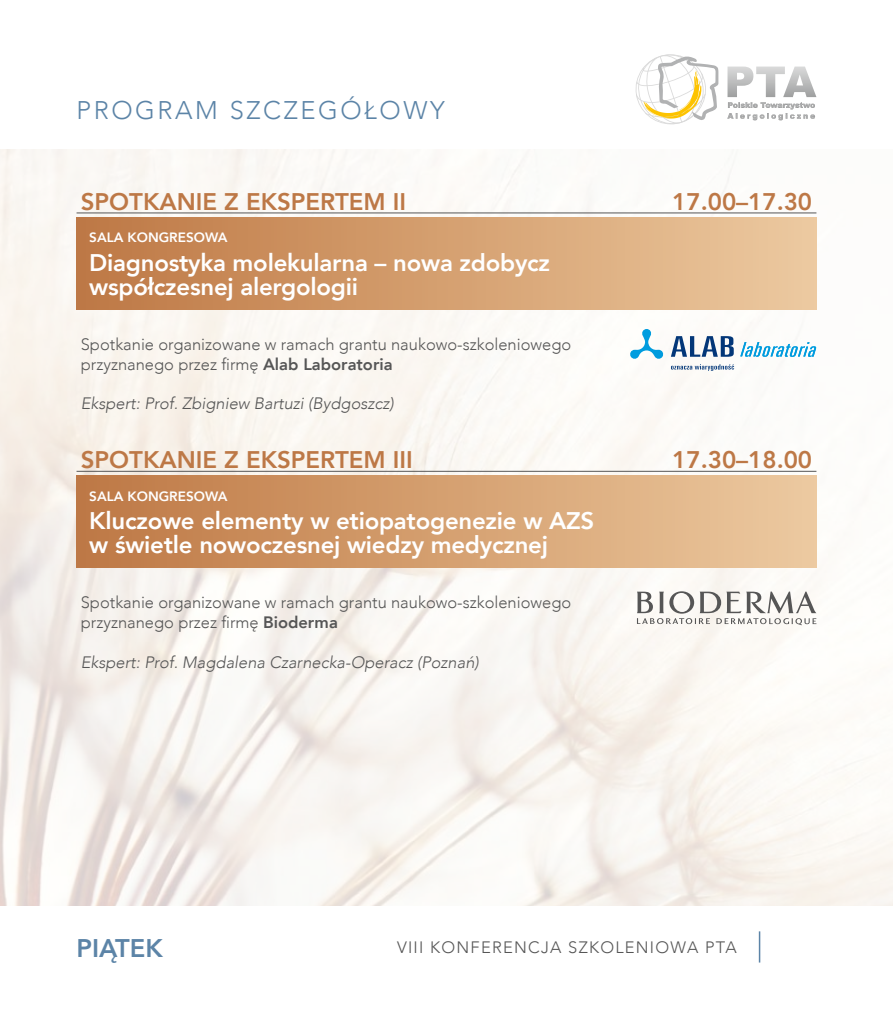
<style>
.page{position:relative;width:893px;height:1021px;background:#fff}
.page>*{position:absolute;margin:0;border:0;box-sizing:border-box;transform-origin:0 0}
.t1{font:300 25.5px "Avenir LT Com";letter-spacing:.1em;color:#5c84a7}
.t2{font:800 25.5px "Avenir LT Com";color:#5c84a7}
.t3{font:800 24px/24px "Avenir LT Com";letter-spacing:-.01em;color:#fff}
.t4{font:800 24px "Avenir LT Com";color:#bd7846}
.t5{font:300 16.5px/19.8px "Avenir LT Com";color:#565656}
.t6{font:italic 300 16.5px "Avenir LT Com";color:#565656}
.t7{font:300 16.5px "Avenir LT Com";letter-spacing:.075em;color:#565656}
.t8{font:800 13.5px "Avenir LT Com";color:#fff}
.s1{font-weight:800}
</style>
<div class="page">
<img style="left:0;top:149px;width:893px;height:756px">
<svg style="left:635px;top:54px;width:83px;height:70px"></svg>
<svg style="left:727px;top:67px;width:89px;height:53px"></svg>
<hr style="left:759px;top:931px;width:1px;height:31px;background:#5c84a7">
<hr style="left:77px;top:212px;width:739px;height:1px;background:#565656">
<hr style="left:77px;top:471px;width:739px;height:1px;background:#565656">
<div style="left:77px;top:217px;width:739px;height:92px;background:linear-gradient(to right,#be7744,#ecc99f)"></div>
<div style="left:77px;top:475px;width:739px;height:93px;background:linear-gradient(to right,#be7744,#ecc99f)"></div>
<svg style="left:671px;top:336px;width:63px;height:21px"></svg>
<svg style="left:740px;top:342px;width:76px;height:15px"></svg>
<svg style="left:629px;top:329px;width:35px;height:31px"></svg>
<svg style="left:671px;top:364px;width:63px;height:7px"></svg>
<svg style="left:637px;top:591px;width:179px;height:34px"></svg>
<h1 class="t1" style="left:77px;top:95px;width:370px">PROGRAM SZCZEGÓŁOWY</h1>
<h2 class="t4" style="left:81px;top:187px;width:327px">SPOTKANIE Z EKSPERTEM II</h2>
<h2 class="t4" style="left:672px;top:187px;width:141px">17.00–17.30</h2>
<p class="t8" style="left:89px;top:230px;width:140px">SALA KONGRESOWA</p>
<h2 class="t3" style="left:89px;top:250px;width:462px">Diagnostyka molekularna – nowa zdobycz współczesnej alergologii</h2>
<p class="t5" style="left:81px;top:334px;width:492px">Spotkanie organizowane w ramach grantu naukowo-szkoleniowego przyznanego przez firmę <span class="s1">Alab Laboratoria</span></p>
<p class="t6" style="left:81px;top:394px;width:315px">Ekspert: Prof. Zbigniew Bartuzi (Bydgoszcz)</p>
<h2 class="t4" style="left:81px;top:445px;width:333px">SPOTKANIE Z EKSPERTEM III</h2>
<h2 class="t4" style="left:672px;top:445px;width:141px">17.30–18.00</h2>
<p class="t8" style="left:89px;top:488px;width:140px">SALA KONGRESOWA</p>
<h2 class="t3" style="left:89px;top:509px;width:507px">Kluczowe elementy w etiopatogenezie w AZS w świetle nowoczesnej wiedzy medycznej</h2>
<p class="t5" style="left:81px;top:592px;width:492px">Spotkanie organizowane w ramach grantu naukowo-szkoleniowego przyznanego przez firmę <span class="s1">Bioderma</span></p>
<p class="t6" style="left:81px;top:652px;width:400px">Ekspert: Prof. Magdalena Czarnecka-Operacz (Poznań)</p>
<h1 class="t2" style="left:77px;top:932px;width:88px">PIĄTEK</h1>
<p class="t7" style="left:397px;top:938px;width:341px">VIII KONFERENCJA SZKOLENIOWA PTA</p>
</div>
